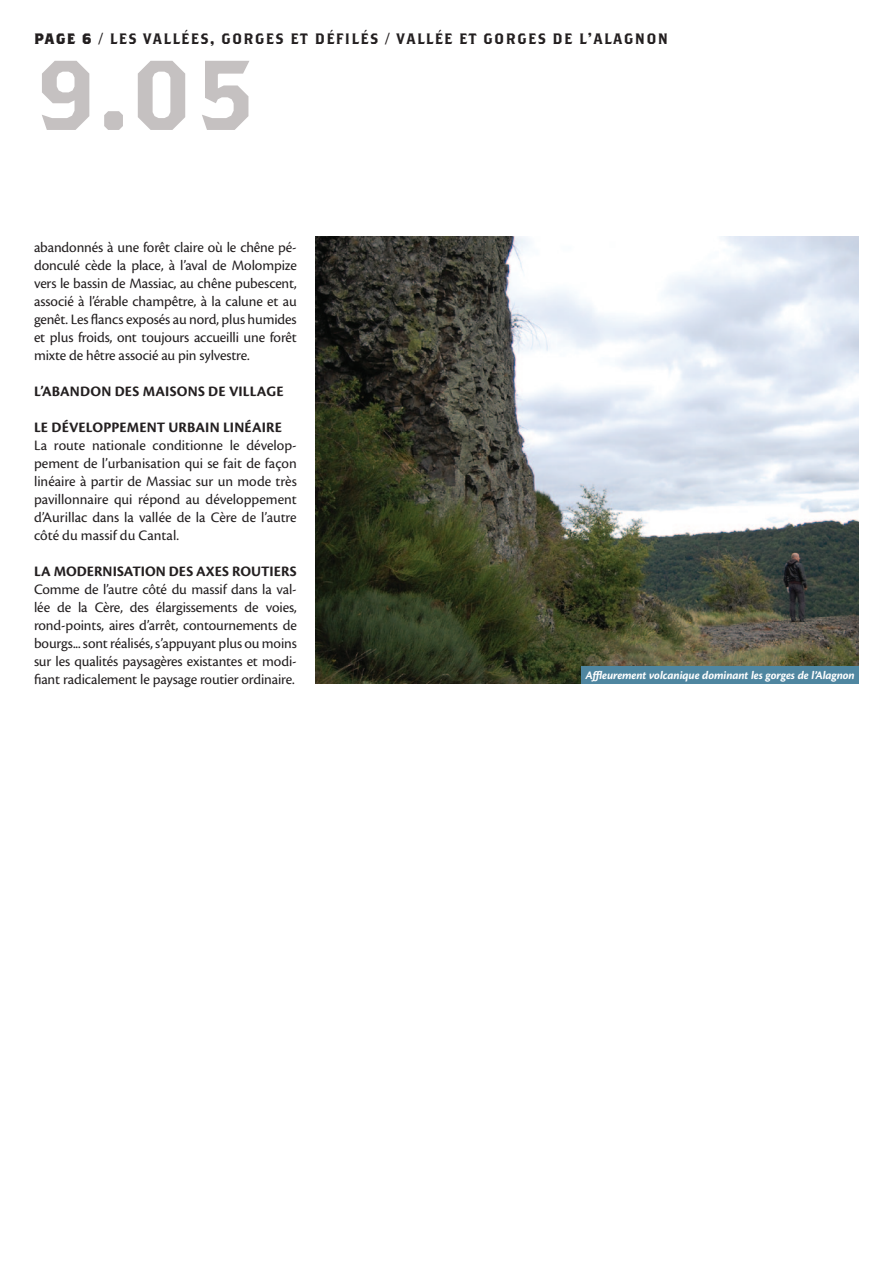
<style>
.page{position:relative;width:893px;height:1263px;background:#fff}
.page>*{position:absolute;margin:0;border:0;box-sizing:border-box;transform-origin:0 0}
.t1{font:98.85px "Brothers";color:#c5c1c1}
.t2{font:15px/18px "Cronos Pro";letter-spacing:-.01em;color:#231f20;text-align:justify}
.t3{font:700 15px "Cronos Pro";letter-spacing:.005em;color:#231f20}
.t4{font:15px "Brothers";letter-spacing:.09em;color:#231f20}
.t5{font:700 15px "Brothers";color:#231f20}
.t6{font:italic 700 12px "Cronos Pro";letter-spacing:-.01em;color:#fff}
.s1{font-weight:700}
</style>
<div class="page">
<img style="left:315px;top:237px;width:544px;height:447px">
<div style="left:581px;top:666px;width:278px;height:18px;background:#4f86a0"></div>
<p class="t5" style="left:34px;top:29px;width:12px">page</p>
<p class="t4" style="left:82px;top:29px;width:588px"><span class="s1">6</span> / LES VALLÉES, GORGES ET DÉFILÉS / VALLÉE ET GORGES DE L’ALAGNON</p>
<h1 class="t1" style="left:34px;top:35px;width:223px">9.05</h1>
<p class="t2" style="left:34px;top:238px;width:264px">abandonnés à une forêt claire où le chêne pé&shy;donculé cède la place, à l’aval de Molompize vers le bassin de Massiac, au chêne pubescent, associé à l’érable champêtre, à la calune et au genêt. Les flancs exposés au nord, plus humides et plus froids, ont toujours accueilli une forêt mixte de hêtre associé au pin sylvestre.</p>
<p class="t3" style="left:34px;top:383px;width:251px">L’ABANDON DES MAISONS DE VILLAGE</p>
<p class="t3" style="left:34px;top:419px;width:249px">LE DÉVELOPPEMENT URBAIN LINÉAIRE</p>
<p class="t2" style="left:34px;top:436px;width:264px">La route nationale conditionne le dévelop&shy;pement de l’urbanisation qui se fait de façon linéaire à partir de Massiac sur un mode très pavillonnaire qui répond au développement d’Aurillac dans la vallée de la Cère de l’autre côté du massif du Cantal.</p>
<p class="t3" style="left:34px;top:563px;width:264px">LA MODERNISATION DES AXES ROUTIERS</p>
<p class="t2" style="left:34px;top:580px;width:264px">Comme de l’autre côté du massif dans la val&shy;lée de la Cère, des élargissements de voies, rond-points, aires d’arrêt, contournements de bourgs... sont réalisés, s’appuyant plus ou moins sur les qualités paysagères existantes et modi&shy;fiant radicalement le paysage routier ordinaire.</p>
<p class="t6" style="left:585px;top:668px;width:271px">Affleurement volcanique dominant les gorges de l’Alagnon</p>
</div>
